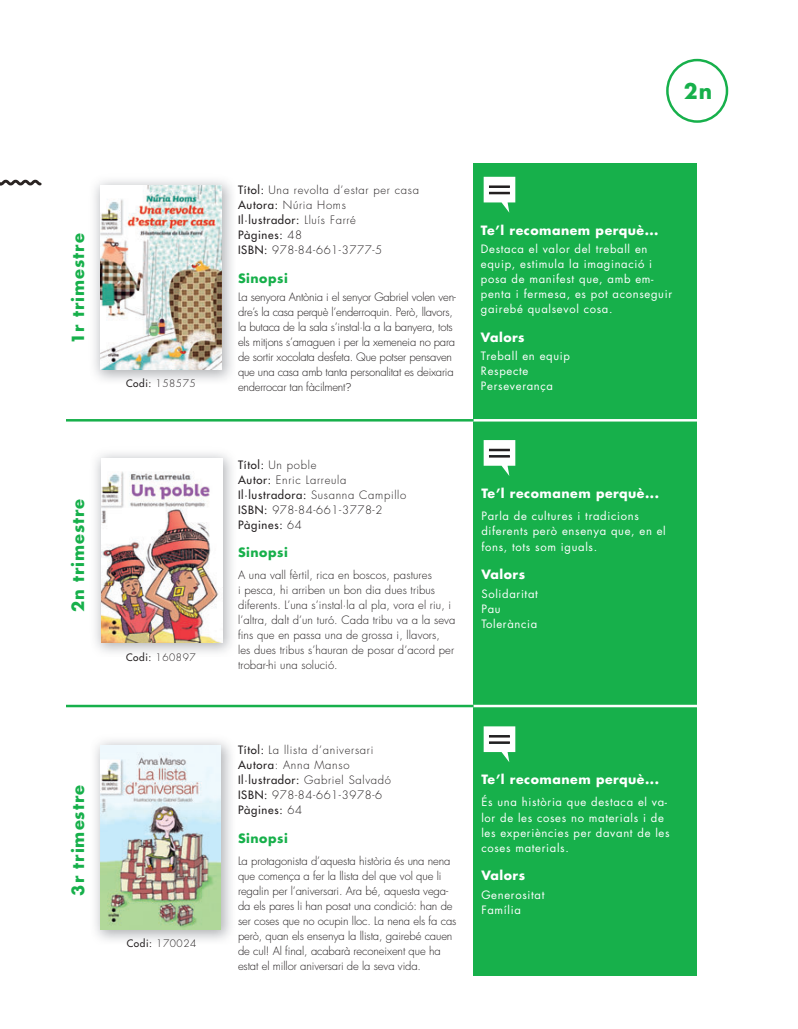
<style>
.page{position:relative;width:798px;height:1029px;background:#fff}
.page>*{position:absolute;margin:0;border:0;box-sizing:border-box;transform-origin:0 0}
.t1{font:700 20.88px "Futura LT";color:#17b04b}
.t2{font:700 16.25px "Futura LT";letter-spacing:.06em;color:#17b04b}
.t3{font:700 12.5px "Futura LT";letter-spacing:.04em;color:#fff}
.t4{font:700 12.5px "Futura LT";letter-spacing:.04em;color:#17b04b}
.t5{font:300 11.25px/15px "Futura LT";letter-spacing:-.01em;color:#231f20}
.t6{font:11.25px/15px "Futura LT";letter-spacing:.06em;color:#fff}
.t7{font:300 11.25px/15px "Futura LT";letter-spacing:.06em;color:#231f20}
.t8{font:300 11.25px/15px "Futura LT";letter-spacing:.01em;color:#231f20}
.t9{font:300 10px "Futura LT";letter-spacing:.06em;color:#231f20}
.s1{font-weight:400}
.s2{font-family:"Gotham HTF"}
</style>
<div class="page">
<svg style="left:0;top:179px;width:42px;height:7px"></svg>
<div style="left:473px;top:162px;width:224px;height:813px;background:#17b04b"></div>
<hr style="left:469px;top:419px;width:234px;height:2px;background:#fff">
<hr style="left:469px;top:704px;width:234px;height:3px;background:#fff">
<hr style="left:66px;top:419px;width:407px;height:2px;background:#17b04b">
<hr style="left:66px;top:704px;width:407px;height:3px;background:#17b04b">
<svg style="left:483px;top:177px;width:32px;height:36px"></svg>
<div style="left:489px;top:185px;width:20px;height:3px;border:1px solid #231f20"></div>
<div style="left:489px;top:192px;width:20px;height:2px;border:1px solid #231f20"></div>
<svg style="left:483px;top:440px;width:32px;height:36px"></svg>
<div style="left:489px;top:448px;width:20px;height:3px;border:1px solid #231f20"></div>
<div style="left:489px;top:455px;width:20px;height:2px;border:1px solid #231f20"></div>
<svg style="left:483px;top:726px;width:32px;height:36px"></svg>
<div style="left:489px;top:741px;width:20px;height:2px;border:1px solid #231f20"></div>
<img style="left:94px;top:180px;width:138px;height:201px">
<img style="left:100px;top:186px;width:121px;height:184px">
<img style="left:95px;top:740px;width:136px;height:201px">
<img style="left:101px;top:745px;width:120px;height:184px">
<img style="left:95px;top:453px;width:137px;height:200px">
<img style="left:101px;top:458px;width:121px;height:184px">
<div style="left:666px;top:59px;width:62px;height:64px;border:2px solid #17b04b;border-radius:50%"></div>
<h2 class="t2" style="left:69px;top:344px;width:112px;rotate:-90deg">1r trimestre</h2>
<p class="t9" style="left:126px;top:379px;width:71px"><span class="s1">Codi:</span> 158575</p>
<h2 class="t2" style="left:69px;top:612px;width:115px;rotate:-90deg">2n trimestre</h2>
<p class="t9" style="left:126px;top:652px;width:71px"><span class="s1">Codi:</span> 160897</p>
<h2 class="t2" style="left:69px;top:895px;width:112px;rotate:-90deg">3r trimestre</h2>
<p class="t9" style="left:127px;top:939px;width:71px"><span class="s1">Codi:</span> 170024</p>
<h1 class="t1" style="left:683px;top:80px;width:30px">2n</h1>
<p class="t7" style="left:238px;top:183px;width:182px"><span class="s1">Títol:</span> Una revolta d’estar per casa<br><span class="s1">Autora:</span> Núria Homs<br><span class="s1">Il·lustrador:</span> Lluís Farré<br><span class="s1">Pàgines:</span> 48<br><span class="s1">ISBN:</span> 978-84-661-3777-5</p>
<p class="t4" style="left:238px;top:271px;width:51px">Sinopsi</p>
<p class="t5" style="left:238px;top:291px;width:219px">La senyora Antònia i el senyor Gabriel volen ven&shy;dre’s la casa perquè l’enderroquin. Però, llavors, la butaca de la sala s’instal·la a la banyera, tots els mitjons s’amaguen i per la xemeneia no para de sortir xocolata desfeta. Que potser pensaven que una casa amb tanta personalitat es deixaria enderrocar tan fàcilment<span class="s2">?</span></p>
<p class="t3" style="left:481px;top:223px;width:179px">Te’l recomanem perquè...</p>
<p class="t6" style="left:481px;top:242px;width:192px">Destaca el valor del treball en equip, estimula la imaginació i posa de manifest que, amb em&shy;penta i fermesa, es pot aconseguir gairebé qualsevol cosa.</p>
<p class="t3" style="left:481px;top:330px;width:45px">Valors</p>
<p class="t6" style="left:481px;top:349px;width:90px">Treball en equip<br>Respecte<br>Perseverança</p>
<p class="t7" style="left:238px;top:458px;width:170px"><span class="s1">Títol:</span> Un poble<br><span class="s1">Autor:</span> Enric Larreula<br><span class="s1">Il·lustradora:</span> Susanna Campillo<br><span class="s1">ISBN:</span> 978-84-661-3778-2<br><span class="s1">Pàgines:</span> 64</p>
<p class="t4" style="left:238px;top:545px;width:51px">Sinopsi</p>
<p class="t8" style="left:238px;top:568px;width:219px">A una vall fèrtil, rica en boscos, pastures<br>i pesca, hi arriben un bon dia dues tribus diferents. L’una s’instal·la al pla, vora el riu, i l’altra, dalt d’un turó. Cada tribu va a la seva fins que en passa una de grossa i, llavors,<br>les dues tribus s’hauran de posar d’acord per trobar-hi una solució.</p>
<p class="t3" style="left:481px;top:486px;width:179px">Te’l recomanem perquè...</p>
<p class="t6" style="left:481px;top:509px;width:186px">Parla de cultures i tradicions diferents però ensenya que, en el fons, tots som iguals.</p>
<p class="t3" style="left:481px;top:567px;width:45px">Valors</p>
<p class="t6" style="left:481px;top:587px;width:58px">Solidaritat<br>Pau<br>Tolerància</p>
<p class="t7" style="left:238px;top:743px;width:154px"><span class="s1">Títol:</span> La llista d’aniversari<br><span class="s1">Autora</span>: Anna Manso<br><span class="s1">Il·lustrador:</span> Gabriel Salvadó<br><span class="s1">ISBN:</span> 978-84-661-3978-6<br><span class="s1">Pàgines:</span> 64</p>
<p class="t4" style="left:238px;top:831px;width:51px">Sinopsi</p>
<p class="t5" style="left:238px;top:854px;width:220px">La protagonista d’aquesta història és una nena que comença a fer la llista del que vol que li regalin per l’aniversari. Ara bé, aquesta vega&shy;da els pares li han posat una condició: han de ser coses que no ocupin lloc. La nena els fa cas però, quan els ensenya la llista, gairebé cauen de cul! Al final, acabarà reconeixent que ha estat el millor aniversari de la seva vida.</p>
<p class="t3" style="left:481px;top:772px;width:179px">Te’l recomanem perquè...</p>
<p class="t6" style="left:481px;top:795px;width:190px">És una història que destaca el va&shy;lor de les coses no materials i de les experiències per davant de les coses materials.</p>
<p class="t3" style="left:481px;top:868px;width:45px">Valors</p>
<p class="t6" style="left:481px;top:887px;width:65px">Generositat<br>Família</p>
</div>
